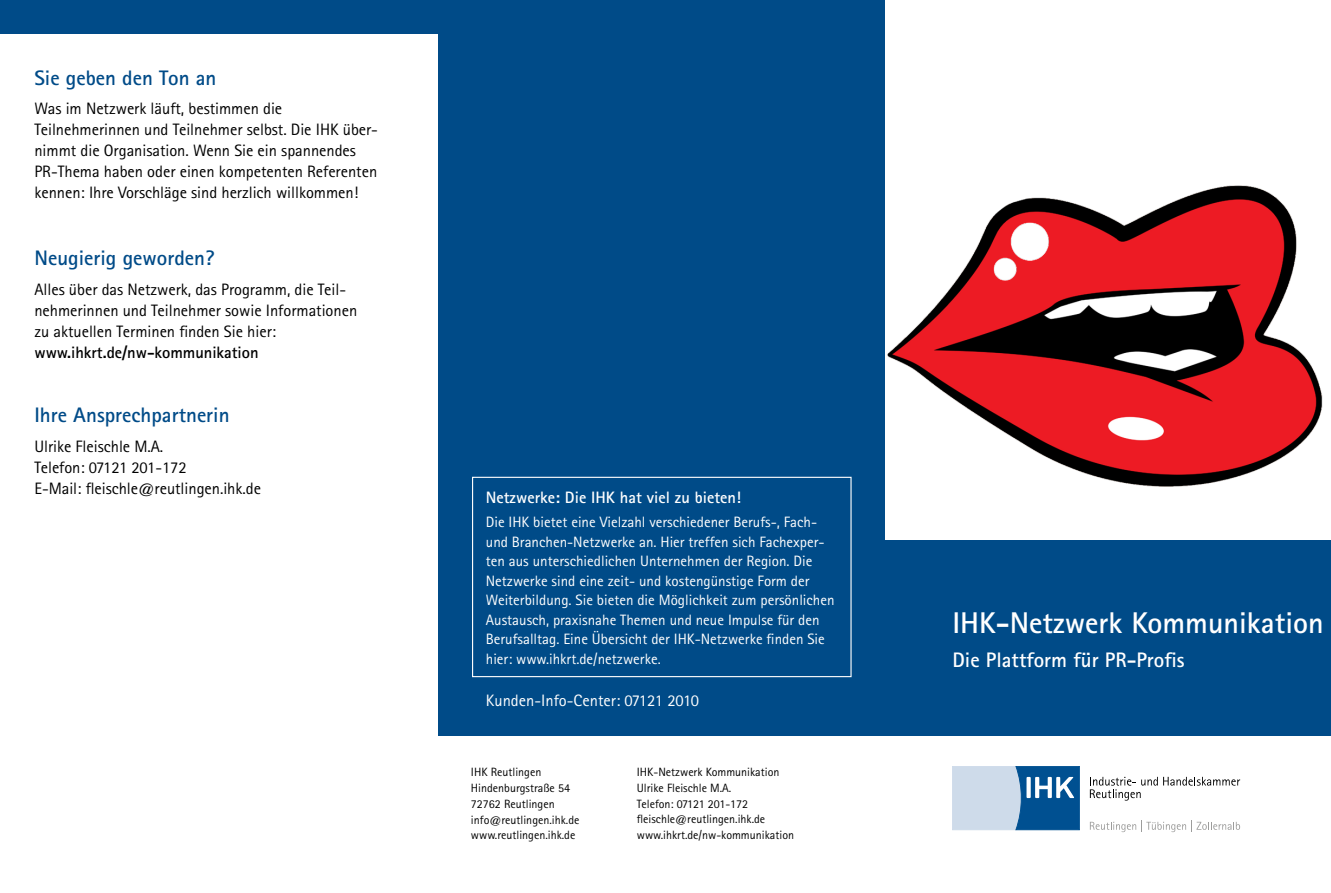
<style>
.page{position:relative;width:1331px;height:893px;background:#fff}
.page>*{position:absolute;margin:0;border:0;box-sizing:border-box;transform-origin:0 0}
.t1{font:700 30px "Rotis Sans Serif";color:#fff}
.t2{font:700 21px "Rotis Sans Serif";color:#004b88}
.t3{font:700 21px "Rotis Sans Serif";color:#fff}
.t4{font:16.5px/21px "Rotis Sans Serif";letter-spacing:-.005em;color:#000}
.t5{font:700 16.5px "Rotis Sans Serif";color:#fff}
.t6{font:700 16.5px "Rotis Sans Serif";letter-spacing:-.005em;color:#000}
.t7{font:16.5px "Rotis Sans Serif";color:#fff}
.t8{font:15px/19.5px "Rotis Sans Serif";color:#fff}
.t9{font:12px/15.8px "Rotis Sans Serif";color:#000}
</style>
<div class="page">
<div style="left:438px;top:0;width:446px;height:736px;background:#004b88"></div>
<div style="left:884px;top:540px;width:447px;height:196px;background:#004b88"></div>
<div style="left:0;top:0;width:454px;height:34px;background:#004b88"></div>
<svg style="left:1090px;top:777px;width:150px;height:24px"></svg>
<svg style="left:952px;top:766px;width:127px;height:64px;background:#7ca4c6"></svg>
<svg style="left:1090px;top:820px;width:150px;height:12px"></svg>
<div style="left:472px;top:477px;width:380px;height:200px;border:1px solid #fff"></div>
<img style="left:884px;top:67px;width:439px;height:473px">
<p class="t2" style="left:34px;top:64px;width:183px">Sie geben den Ton an</p>
<p class="t4" style="left:34px;top:98px;width:345px">Was im Netzwerk läuft, bestimmen die Teilnehmerinnen und Teilnehmer selbst. Die IHK über&shy;nimmt die Organisation. Wenn Sie ein spannendes PR-Thema haben oder einen kompetenten Referenten kennen: Ihre Vorschläge sind herzlich willkommen!</p>
<p class="t2" style="left:34px;top:245px;width:181px">Neugierig geworden?</p>
<p class="t4" style="left:34px;top:279px;width:324px">Alles über das Netzwerk, das Programm, die Teil&shy;nehmerinnen und Teilnehmer sowie Informationen zu aktuellen Terminen finden Sie hier:</p>
<p class="t6" style="left:34px;top:342px;width:226px">www.ihkrt.de/nw-kommunikation</p>
<p class="t2" style="left:34px;top:402px;width:197px">Ihre Ansprechpartnerin</p>
<p class="t4" style="left:34px;top:435px;width:228px">Ulrike Fleischle M.A.<br>Telefon: 07121 201-172<br>E-Mail: fleischle@reutlingen.ihk.de</p>
<p class="t5" style="left:486px;top:487px;width:257px">Netzwerke: Die IHK hat viel zu bieten!</p>
<p class="t8" style="left:486px;top:512px;width:350px">Die IHK bietet eine Vielzahl verschiedener Berufs-, Fach&shy;und Branchen-Netzwerke an. Hier treffen sich Fachexper&shy;ten aus unterschiedlichen Unternehmen der Region. Die Netzwerke sind eine zeit- und kostengünstige Form der Weiterbildung. Sie bieten die Möglichkeit zum persönlichen Austausch, praxisnahe Themen und neue Impulse für den Berufsalltag. Eine Übersicht der IHK-Netzwerke finden Sie hier: www.ihkrt.de/netzwerke.</p>
<p class="t7" style="left:486px;top:690px;width:215px">Kunden-Info-Center: 07121 2010</p>
<p class="t9" style="left:471px;top:764px;width:110px">IHK Reutlingen<br>Hindenburgstraße 54<br>72762 Reutlingen info@reutlingen.ihk.de www.reutlingen.ihk.de</p>
<p class="t9" style="left:637px;top:764px;width:159px">IHK-Netzwerk Kommunikation<br>Ulrike Fleischle M.A.<br>Telefon: 07121 201-172 fleischle@reutlingen.ihk.de www.ihkrt.de/nw-kommunikation</p>
<h1 class="t1" style="left:952px;top:604px;width:373px">IHK-Netzwerk Kommunikation</h1>
<p class="t3" style="left:952px;top:646px;width:234px">Die Plattform für PR-Profis</p>
</div>
